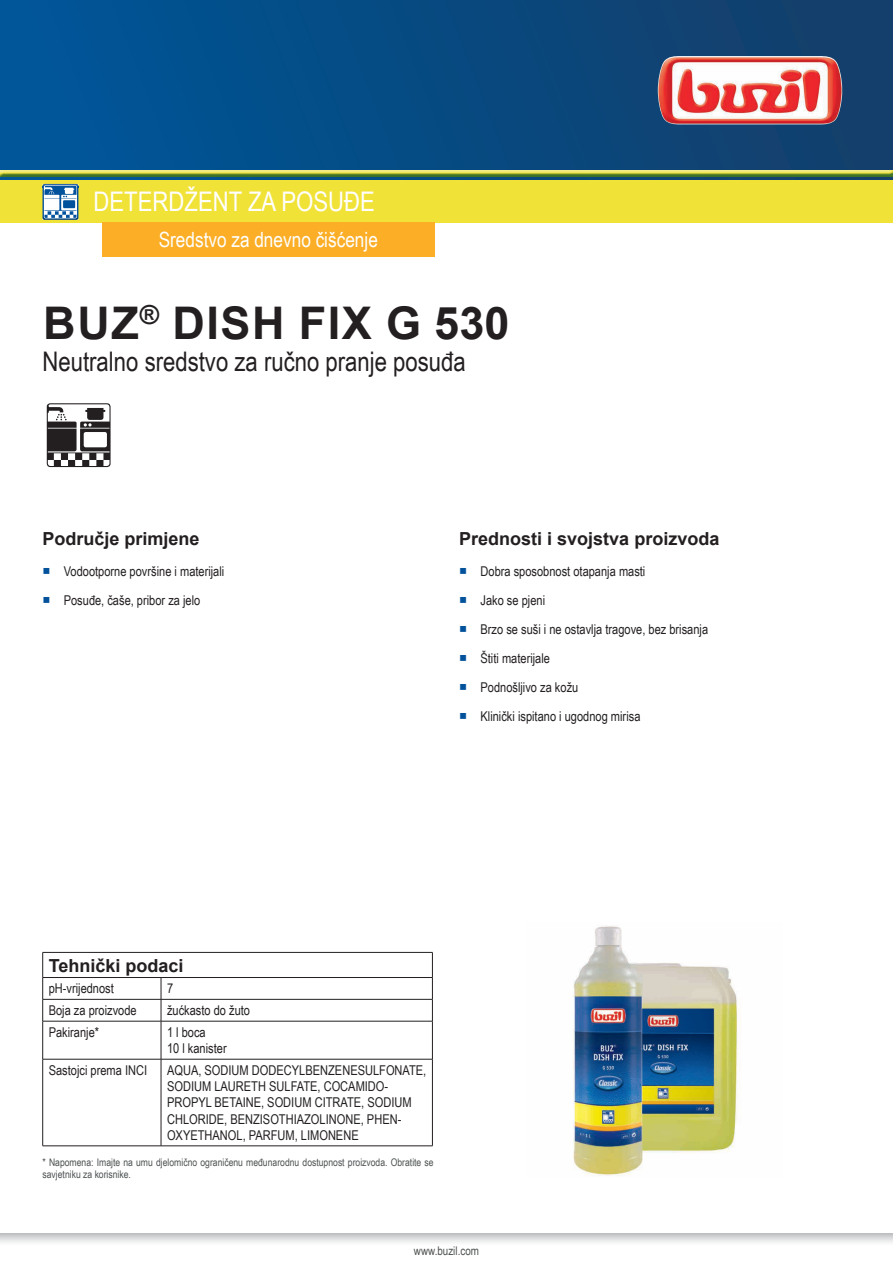
<style>
.page{position:relative;width:893px;height:1263px;background:#fff}
.page>*{position:absolute;margin:0;border:0;box-sizing:border-box;transform-origin:0 0}
.t1{font:700 45px "Arial";letter-spacing:.035em;color:#231f20}
.t2{font:27px "Arial Narrow";color:#231f20}
.t3{font:27px "Arial Narrow";color:#fff}
.t4{font:21px "Arial Narrow";color:#fff}
.t5{font:700 18px "Arial";color:#231f20}
.t6{font:13.5px/16.2px "Arial Narrow";color:#231f20}
.t7{font:12px "Arial Narrow";color:#4e5151}
.t8{font:10.5px/11.7px "Arial Narrow";color:#4d5152}
.s1{font-family:"Arial Unicode MS";color:#01519b}
</style>
<div class="page">
<svg style="left:0;top:1233px;width:893px;height:10px"></svg>
<hr style="left:43px;top:952px;width:118px;height:1px;background:#231f20">
<hr style="left:161px;top:952px;width:272px;height:1px;background:#231f20">
<hr style="left:43px;top:977px;width:118px;height:1px;background:#231f20">
<hr style="left:161px;top:977px;width:272px;height:1px;background:#231f20">
<hr style="left:43px;top:999px;width:118px;height:1px;background:#231f20">
<svg style="left:42px;top:952px;width:1px;height:69px"></svg>
<hr style="left:161px;top:999px;width:272px;height:1px;background:#231f20">
<svg style="left:161px;top:978px;width:1px;height:43px"></svg>
<svg style="left:432px;top:952px;width:1px;height:69px"></svg>
<hr style="left:43px;top:1021px;width:118px;height:1px;background:#231f20">
<hr style="left:42px;top:1021px;width:1px;height:38px;background:#231f20">
<hr style="left:161px;top:1021px;width:272px;height:1px;background:#231f20">
<hr style="left:161px;top:1021px;width:1px;height:38px;background:#231f20">
<hr style="left:432px;top:1021px;width:1px;height:38px;background:#231f20">
<hr style="left:43px;top:1059px;width:118px;height:1px;background:#231f20">
<hr style="left:42px;top:1059px;width:1px;height:87px;background:#231f20">
<hr style="left:161px;top:1059px;width:272px;height:1px;background:#231f20">
<hr style="left:161px;top:1059px;width:1px;height:87px;background:#231f20">
<hr style="left:432px;top:1059px;width:1px;height:87px;background:#231f20">
<hr style="left:43px;top:1145px;width:118px;height:1px;background:#231f20">
<hr style="left:161px;top:1145px;width:272px;height:1px;background:#231f20">
<img style="left:573px;top:925px;width:168px;height:251px">
<svg style="left:47px;top:403px;width:64px;height:64px"></svg>
<div style="left:0;top:0;width:893px;height:180px;background:linear-gradient(to right,#00569a,#143e69)"></div>
<img style="left:658px;top:56px;width:184px;height:68px">
<div style="left:0;top:169px;width:893px;height:8px;background:#015599;opacity:.75"></div>
<div style="left:0;top:180px;width:893px;height:43px;background:#f1e238"></div>
<img style="left:43px;top:184px;width:35px;height:36px">
<svg style="left:44px;top:185px;width:35px;height:33px"></svg>
<div style="left:102px;top:223px;width:333px;height:34px;background:#fbae26"></div>
<h2 class="t3" style="left:94px;top:182px;width:283px">DETERDŽENT ZA POSUĐE</h2>
<h3 class="t4" style="left:159px;top:225px;width:221px">Sredstvo za dnevno čišćenje</h3>
<h1 class="t1" style="left:43px;top:291px;width:468px">BUZ<sup>®</sup> DISH FIX G 530</h1>
<h2 class="t2" style="left:43px;top:342px;width:425px">Neutralno sredstvo za ručno pranje posuđa</h2>
<h3 class="t5" style="left:43px;top:526px;width:159px">Područje primjene</h3>
<p class="t6" style="left:43px;top:562px;width:183px"><span class="s1">■</span> Vodootporne površine i materijali</p>
<p class="t6" style="left:43px;top:591px;width:159px"><span class="s1">■</span> Posuđe, čaše, pribor za jelo</p>
<h3 class="t5" style="left:459px;top:526px;width:262px">Prednosti i svojstva proizvoda</h3>
<p class="t6" style="left:459px;top:562px;width:188px"><span class="s1">■</span> Dobra sposobnost otapanja masti</p>
<p class="t6" style="left:459px;top:591px;width:87px"><span class="s1">■</span> Jako se pjeni</p>
<p class="t6" style="left:459px;top:620px;width:250px"><span class="s1">■</span> Brzo se suši i ne ostavlja tragove, bez brisanja</p>
<p class="t6" style="left:459px;top:649px;width:92px"><span class="s1">■</span> Štiti materijale</p>
<p class="t6" style="left:459px;top:678px;width:121px"><span class="s1">■</span> Podnošljivo za kožu</p>
<p class="t6" style="left:459px;top:707px;width:183px"><span class="s1">■</span> Klinički ispitano i ugodnog mirisa</p>
<h3 class="t5" style="left:49px;top:952px;width:136px">Tehnički podaci</h3>
<p class="t6" style="left:49px;top:980px;width:67px">pH-vrijednost</p>
<p class="t6" style="left:167px;top:980px;width:8px">7</p>
<p class="t6" style="left:49px;top:1002px;width:89px">Boja za proizvode</p>
<p class="t6" style="left:167px;top:1002px;width:85px">žućkasto do žuto</p>
<p class="t6" style="left:49px;top:1024px;width:52px">Pakiranje*</p>
<p class="t6" style="left:167px;top:1024px;width:61px">1 l boca<br>10 l kanister</p>
<p class="t6" style="left:49px;top:1062px;width:100px">Sastojci prema INCI</p>
<p class="t6" style="left:167px;top:1062px;width:261px">AQUA, SODIUM DODECYLBENZENESULFONATE, SODIUM LAURETH SULFATE, COCAMIDO-PROPYL BETAINE, SODIUM CITRATE, SODIUM CHLORIDE, BENZISOTHIAZOLINONE, PHEN-OXYETHANOL, PARFUM, LIMONENE</p>
<p class="t8" style="left:43px;top:1156px;width:393px">* Napomena: Imajte na umu djelomično ograničenu međunarodnu dostupnost proizvoda. Obratite se savjetniku za korisnike.</p>
<p class="t7" style="left:414px;top:1242px;width:67px">www.buzil.com</p>
</div>
